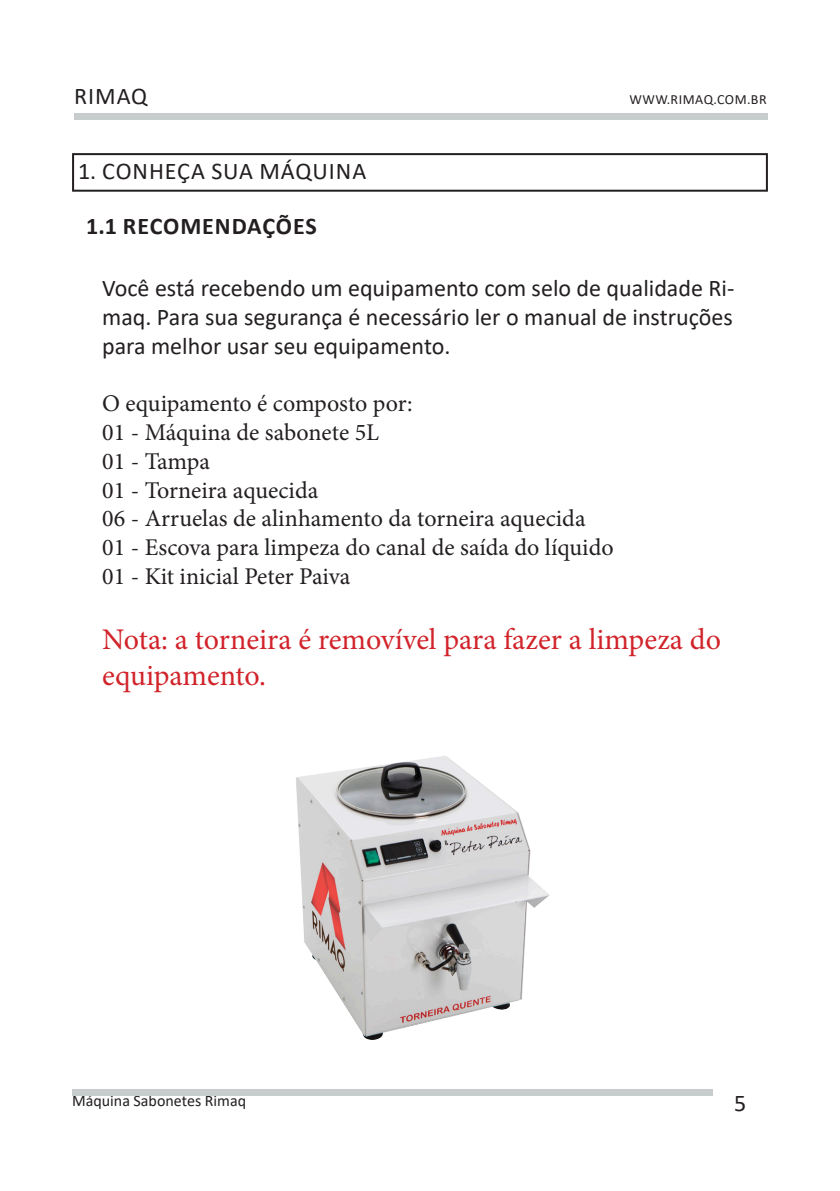
<style>
.page{position:relative;width:840px;height:1191px;background:#fff}
.page>*{position:absolute;margin:0;border:0;box-sizing:border-box;transform-origin:0 0}
.t1{font:30px/36px "Minion Pro";color:#d1232a}
.t2{font:24px "Minion Pro";color:#231f20}
.t3{font:24px/28.8px "Calibri";color:#231f20;text-align:justify}
.t4{font:24px "Calibri";letter-spacing:.04em;color:#231f20}
.t5{font:700 24px "Calibri";letter-spacing:.035em;color:#231f20}
.t6{font:16px "Calibri";color:#231f20}
.t7{font:14px "Calibri";letter-spacing:.04em;color:#231f20}
</style>
<div class="page">
<div style="left:74px;top:113px;width:693px;height:6px;background:#c7cccd"></div>
<div style="left:72px;top:1089px;width:639px;height:6px;background:#c7cccd"></div>
<div style="left:72px;top:153px;width:695px;height:39px;border:2px solid #231f20"></div>
<img style="left:296px;top:756px;width:253px;height:284px">
<p class="t3" style="left:74px;top:81px;width:75px">RIMAQ</p>
<p class="t7" style="left:629px;top:90px;width:139px">WWW.RIMAQ.COM.BR</p>
<p class="t4" style="left:78px;top:154px;width:289px">1. CONHEÇA SUA MÁQUINA</p>
<p class="t5" style="left:86px;top:208px;width:232px">1.1 RECOMENDAÇÕES</p>
<p class="t3" style="left:102px;top:273px;width:633px">Você está recebendo um equipamento com selo de qualidade Ri&shy;maq. Para sua segurança é necessário ler o manual de instruções para melhor usar seu equipamento.</p>
<p class="t2" style="left:102px;top:387px;width:312px">O equipamento é composto por:</p>
<p class="t2" style="left:102px;top:416px;width:278px">01 - Máquina de sabonete 5L</p>
<p class="t2" style="left:102px;top:445px;width:109px">01 - Tampa</p>
<p class="t2" style="left:102px;top:474px;width:217px">01 - Torneira aquecida</p>
<p class="t2" style="left:102px;top:502px;width:484px">06 - Arruelas de alinhamento da torneira aquecida</p>
<p class="t2" style="left:102px;top:531px;width:512px">01 - Escova para limpeza do canal de saída do líquido</p>
<p class="t2" style="left:102px;top:560px;width:250px">01 - Kit inicial Peter Paiva</p>
<p class="t1" style="left:102px;top:621px;width:620px">Nota: a torneira é removível para fazer a limpeza do equipamento.</p>
<p class="t6" style="left:72px;top:1089px;width:175px">Máquina Sabonetes Rimaq</p>
<p class="t3" style="left:733px;top:1087px;width:14px">5</p>
</div>
